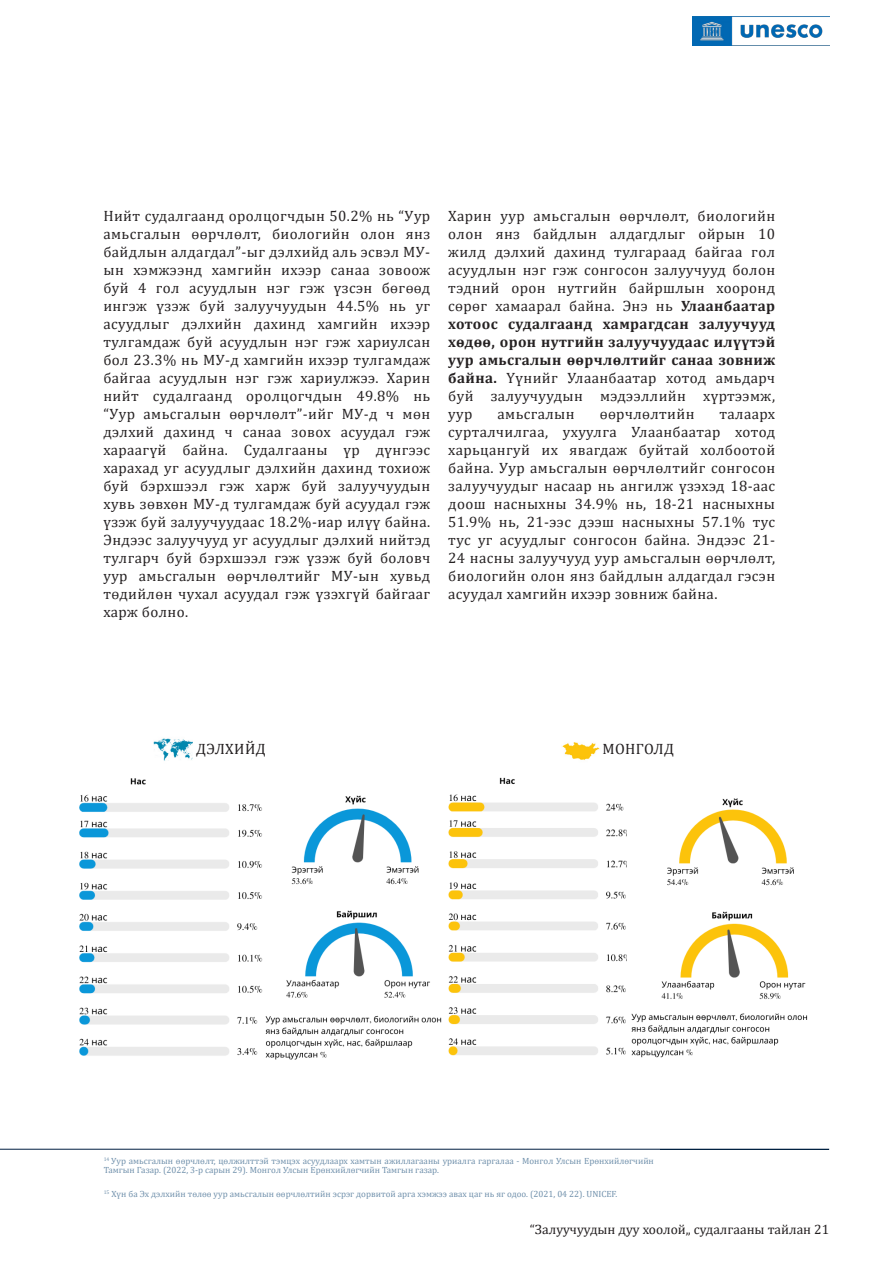
<style>
.page{position:relative;width:893px;height:1263px;background:#fff}
.page>*{position:absolute;margin:0;border:0;box-sizing:border-box;transform-origin:0 0}
.Tabellenkopfzeile{font:15px/18px "Cambria";letter-spacing:.025em;color:#231f20;text-align:justify}
.t1{font:13.5px "Cambria";color:#231f20}
.Textkörper___linksbü{font:9px/9px "Cambria";color:#7191ac}
.s1{font-weight:700}
</style>
<div class="page">
<img style="left:692px;top:16px;width:137px;height:29px">
<hr style="left:0;top:1149px;width:829px;height:1px;background:#001d42">
<img style="left:79px;top:778px;width:184px;height:278px">
<img style="left:265px;top:777px;width:362px;height:283px">
<img style="left:631px;top:798px;width:177px;height:260px">
<img style="left:154px;top:738px;width:39px;height:23px">
<img style="left:562px;top:742px;width:38px;height:18px">
<p class="Tabellenkopfzeile" style="left:103px;top:206px;width:328px">Нийт судалгаанд оролцогчдын 50.2% нь “Уур амьсгалын өөрчлөлт, биологийн олон янз байдлын алдагдал”-ыг дэлхийд аль эсвэл МУ&shy;ын хэмжээнд хамгийн ихээр санаа зовоож буй 4 гол асуудлын нэг гэж үзсэн бөгөөд ингэж үзэж буй залуучуудын 44.5% нь уг асуудлыг дэлхийн дахинд хамгийн ихээр тулгамдаж буй асуудлын нэг гэж хариулсан бол 23.3% нь МУ-д хамгийн ихээр тулгамдаж байгаа асуудлын нэг гэж хариулжээ. Харин нийт судалгаанд оролцогчдын 49.8% нь “Уур амьсгалын өөрчлөлт”-ийг МУ-д ч мөн дэлхий дахинд ч санаа зовох асуудал гэж хараагүй байна. Судалгааны үр дүнгээс харахад уг асуудлыг дэлхийн дахинд тохиож буй бэрхшээл гэж харж буй залуучуудын хувь зөвхөн МУ-д тулгамдаж буй асуудал гэж үзэж буй залуучуудаас 18.2%-иар илүү байна.<br>Эндээс залуучууд уг асуудлыг дэлхий нийтэд тулгарч буй бэрхшээл гэж үзэж буй боловч уур амьсгалын өөрчлөлтийг МУ-ын хувьд төдийлөн чухал асуудал гэж үзэхгүй байгааг харж болно.</p>
<p class="Tabellenkopfzeile" style="left:448px;top:206px;width:328px">Харин уур амьсгалын өөрчлөлт, биологийн олон янз байдлын алдагдлыг ойрын 10 жилд дэлхий дахинд тулгараад байгаа гол асуудлын нэг гэж сонгосон залуучууд болон тэдний орон нутгийн байршлын хооронд сөрөг хамаарал байна. Энэ нь <span class="s1">Улаанбаатар хотоос судалгаанд хамрагдсан залуучууд хөдөө, орон нутгийн залуучуудаас илүүтэй уур амьсгалын өөрчлөлтийг санаа зовниж байна.</span> Үүнийг Улаанбаатар хотод амьдарч буй залуучуудын мэдээллийн хүртээмж, уур</p>
<p class="Tabellenkopfzeile" style="left:497px;top:404px;width:79px">амьсгалын</p>
<p class="Tabellenkopfzeile" style="left:600px;top:404px;width:96px">өөрчлөлтийн</p>
<p class="Tabellenkopfzeile" style="left:448px;top:404px;width:328px;text-indent:271px">талаарх сурталчилгаа, ухуулга Улаанбаатар хотод харьцангуй их явагдаж буйтай холбоотой байна. Уур амьсгалын өөрчлөлтийг сонгосон залуучуудыг насаар нь ангилж үзэхэд 18-аас доош насныхны 34.9% нь, 18-21 насныхны 51.9% нь, 21-ээс дээш насныхны 57.1% тус тус уг асуудлыг сонгосон байна. Эндээс 21- 24 насны залуучууд уур амьсгалын өөрчлөлт, биологийн олон янз байдлын алдагдал гэсэн асуудал хамгийн ихээр зовниж байна.</p>
<p class="Tabellenkopfzeile" style="left:196px;top:740px;width:71px">ДЭЛХИЙД</p>
<p class="Tabellenkopfzeile" style="left:602px;top:740px;width:73px">МОНГОЛД</p>
<p class="Textkörper___linksbü" style="left:104px;top:1156px;width:552px"><sup>14</sup> Уур амьсгалын өөрчлөлт, цөлжилттэй тэмцэх асуудлаарх хамтын ажиллагааны уриалга гаргалаа - Монгол Улсын Ерөнхийлөгчийн<br>Тамгын Газар. (2022, 3-р сарын 29). Монгол Улсын Ерөнхийлөгчийн Тамгын газар.</p>
<p class="Textkörper___linksbü" style="left:104px;top:1189px;width:515px"><sup>15</sup> Хүн ба Эх дэлхийн төлөө уур амьсгалын өөрчлөлтийн эсрэг дорвитой арга хэмжээ авах цаг нь яг одоо. (2021, 04 22). UNICEF.</p>
<p class="t1" style="left:530px;top:1222px;width:301px">“Залуучуудын дуу хоолой„ судалгааны тайлан 21</p>
</div>
